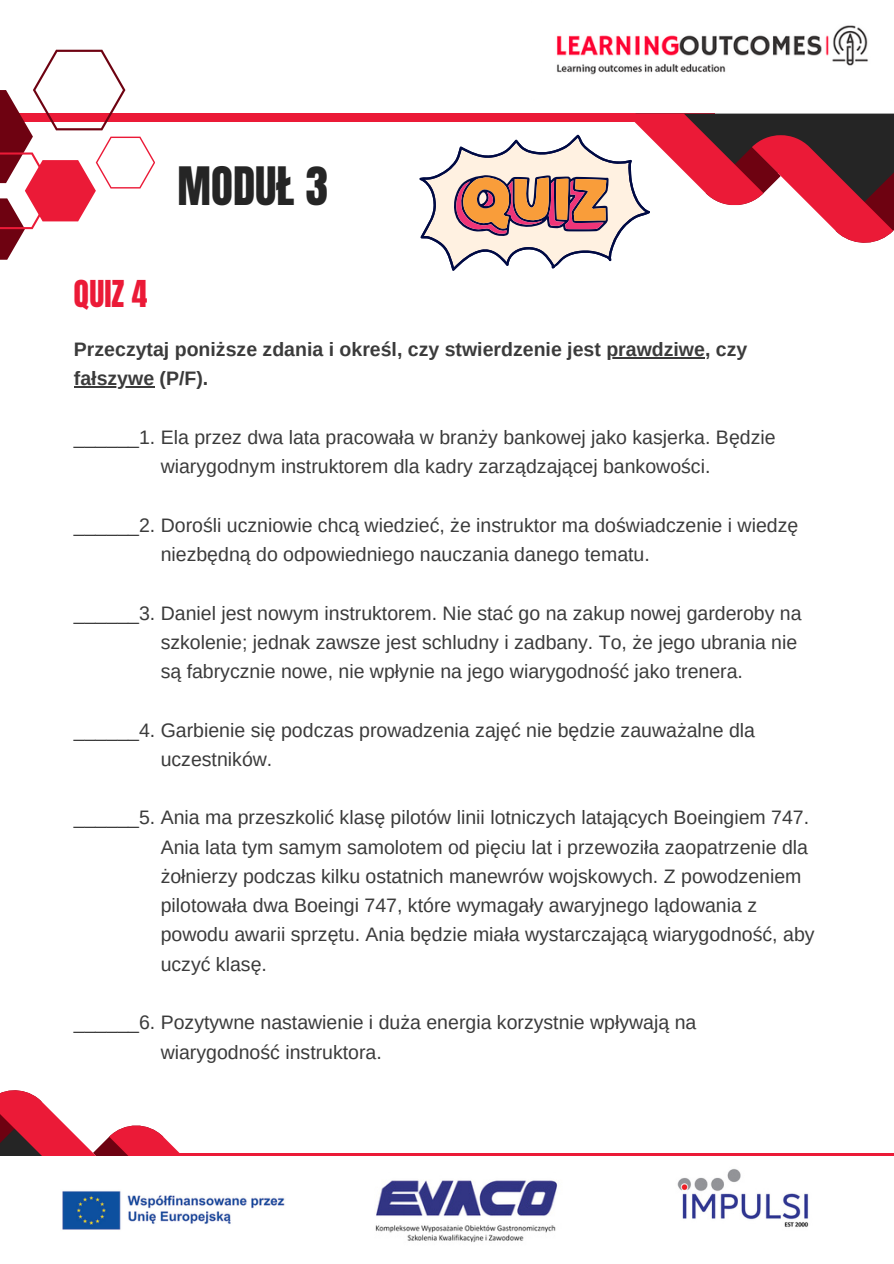
<style>
.page{position:relative;width:894px;height:1264px;background:#fff}
.page>*{position:absolute;margin:0;border:0;box-sizing:border-box;transform-origin:0 0}
.t1{font:45px "Anton";color:#252525}
.t2{font:31.5px "Anton";color:#eb1a37}
.t3{font:19.5px "Arimo";color:#3b3b3b}
.t4{font:700 19.5px "Arimo";color:#3b3b3b}
</style>
<div class="page">
<div style="left:162px;top:1153px;width:731px;height:16px;background:#eb1a37"></div>
<div style="left:0;top:114px;width:714px;height:8px;background:#eb1a37"></div>
<svg style="left:0;top:50px;width:155px;height:210px"></svg>
<hr style="left:606px;top:357px;width:98px;height:1px;background:#3b3b3b">
<hr style="left:74px;top:386px;width:80px;height:2px;background:#3b3b3b">
<svg style="left:0;top:1090px;width:180px;height:66px"></svg>
<div style="left:0;top:1156px;width:893px;height:107px;background:#fff"></div>
<img style="left:62px;top:1191px;width:223px;height:39px">
<img style="left:375px;top:1180px;width:183px;height:62px">
<img style="left:677px;top:1169px;width:132px;height:58px">
<img style="left:556px;top:25px;width:312px;height:50px">
<svg style="left:419px;top:114px;width:474px;height:157px"></svg>
<p class="t2" style="left:74px;top:271px;width:75px">QUIZ 4</p>
<p class="t1" style="left:177px;top:154px;width:152px">MODUŁ 3</p>
<p class="t4" style="left:74px;top:338px;width:674px">Przeczytaj poniższe zdania i określ, czy stwierdzenie jest prawdziwe, czy</p>
<p class="t4" style="left:74px;top:368px;width:136px">fałszywe (P/F).</p>
<p class="t3" style="left:74px;top:426px;width:703px">______1. Ela przez dwa lata pracowała w branży bankowej jako kasjerka. Będzie</p>
<p class="t3" style="left:161px;top:455px;width:551px">wiarygodnym instruktorem dla kadry zarządzającej bankowości.</p>
<p class="t3" style="left:74px;top:514px;width:725px">______2. Dorośli uczniowie chcą wiedzieć, że instruktor ma doświadczenie i wiedzę</p>
<h2 class="t3" style="left:161px;top:543px;width:490px">niezbędną do odpowiedniego nauczania danego tematu.</h2>
<h2 class="t3" style="left:74px;top:602px;width:729px">______3. Daniel jest nowym instruktorem. Nie stać go na zakup nowej garderoby na</h2>
<p class="t3" style="left:161px;top:631px;width:638px">szkolenie; jednak zawsze jest schludny i zadbany. To, że jego ubrania nie</p>
<p class="t3" style="left:161px;top:660px;width:583px">są fabrycznie nowe, nie wpłynie na jego wiarygodność jako trenera.</p>
<p class="t3" style="left:74px;top:719px;width:682px">______4. Garbienie się podczas prowadzenia zajęć nie będzie zauważalne dla</p>
<p class="t3" style="left:161px;top:748px;width:113px">uczestników.</p>
<p class="t3" style="left:74px;top:806px;width:736px">______5. Ania ma przeszkolić klasę pilotów linii lotniczych latających Boeingiem 747.</p>
<p class="t3" style="left:161px;top:836px;width:648px">Ania lata tym samym samolotem od pięciu lat i przewoziła zaopatrzenie dla</p>
<p class="t3" style="left:161px;top:865px;width:642px">żołnierzy podczas kilku ostatnich manewrów wojskowych. Z powodzeniem</p>
<p class="t3" style="left:161px;top:894px;width:598px">pilotowała dwa Boeingi 747, które wymagały awaryjnego lądowania z</p>
<p class="t3" style="left:161px;top:923px;width:655px">powodu awarii sprzętu. Ania będzie miała wystarczającą wiarygodność, aby</p>
<p class="t3" style="left:161px;top:953px;width:108px">uczyć klasę.</p>
<p class="t3" style="left:74px;top:1011px;width:624px">______6. Pozytywne nastawienie i duża energia korzystnie wpływają na</p>
<p class="t3" style="left:161px;top:1040px;width:223px">wiarygodność instruktora.</p>
</div>
